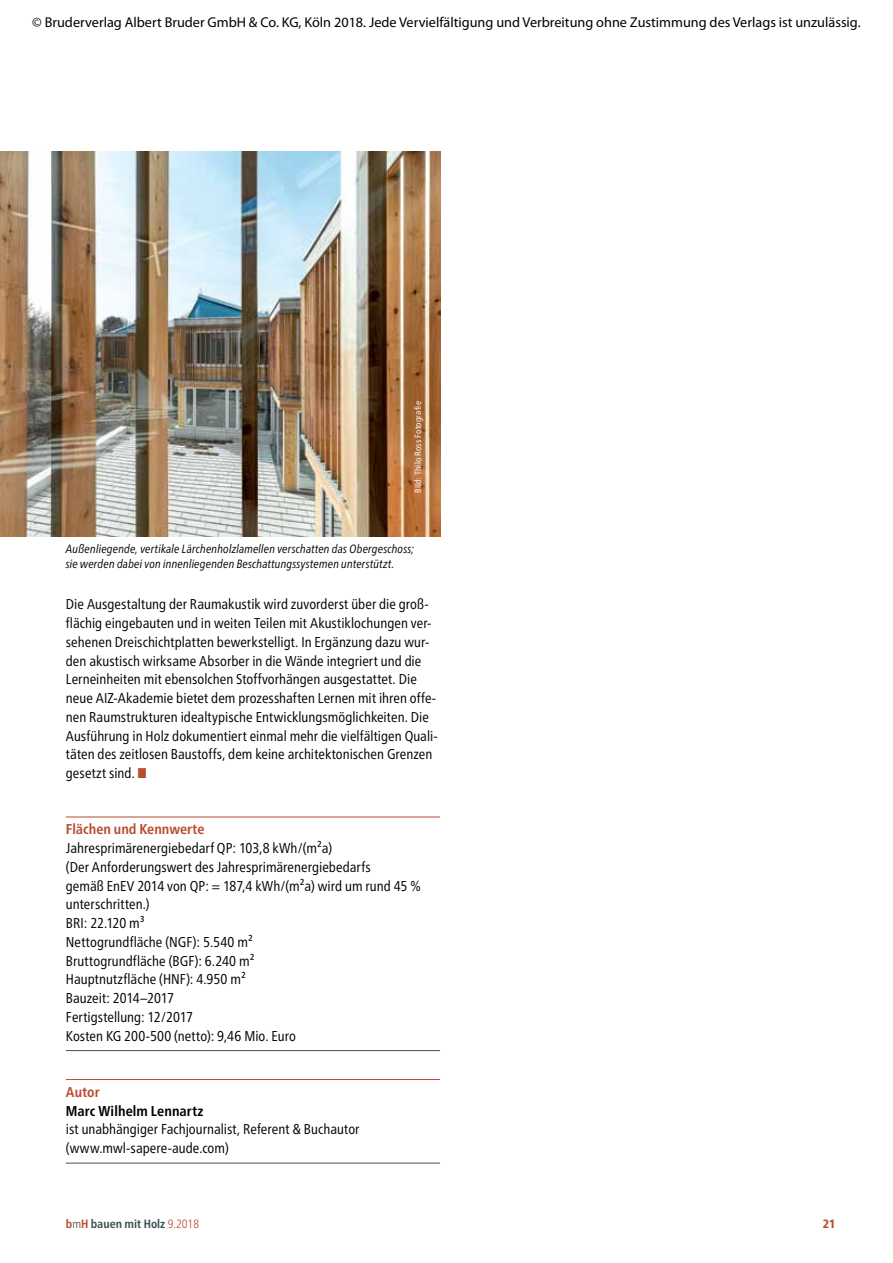
<style>
.page{position:relative;width:893px;height:1263px;background:#fff}
.page>*{position:absolute;margin:0;border:0;box-sizing:border-box;transform-origin:0 0}
.t1{font:condensed 14.25px/18.8px "Frutiger Neue LT Pro";letter-spacing:.005em;color:#000}
.t2{font:14.25px "Myriad Pro";color:#000}
.t3{font:700 condensed 14.25px "Frutiger Neue LT Pro";color:#b94d30}
.t4{font:700 condensed 14.25px "Frutiger Neue LT Pro";letter-spacing:.005em;color:#000}
.t5{font:italic condensed 12px/15px "Frutiger Neue LT Pro";letter-spacing:.015em;color:#000}
.t6{font:700 condensed 12px "Frutiger Neue LT Pro";color:#3e5052}
.t7{font:800 condensed 12px "Frutiger Neue LT Pro";color:#b94d30}
.t8{font:condensed 9px "Frutiger Neue LT Pro";letter-spacing:.02em;color:#fff}
.s1{color:#b94d30}
.s2{font-weight:300}
.s3{font-weight:300;color:#b94d30}
</style>
<div class="page">
<img style="left:0;top:152px;width:440px;height:384px">
<hr style="left:66px;top:1079px;width:374px;height:1px;background:#b94d30">
<hr style="left:66px;top:1163px;width:374px;height:1px;background:#3e5052">
<hr style="left:66px;top:817px;width:374px;height:1px;background:#b94d30">
<hr style="left:66px;top:1050px;width:374px;height:1px;background:#3e5052">
<p class="t2" style="left:32px;top:13px;width:830px">© Bruderverlag Albert Bruder GmbH &amp; Co. KG, Köln 2018. Jede Vervielfältigung und Verbreitung ohne Zustimmung des Verlags ist unzulässig.</p>
<p class="t8" style="left:413px;top:493px;width:93px;rotate:-90deg">Bild: Thilo Ross Fotografie</p>
<p class="t5" style="left:66px;top:541px;width:350px">Außenliegende, vertikale Lärchenholzlamellen verschatten das Obergeschoss; sie werden dabei von innenliegenden Beschattungssystemen unterstützt.</p>
<p class="t1" style="left:66px;top:595px;width:373px">Die Ausgestaltung der Raumakustik wird zuvorderst über die groß&shy;flächig eingebauten und in weiten Teilen mit Akustiklochungen ver&shy;sehenen Dreischichtplatten bewerkstelligt. In Ergänzung dazu wur&shy;den akustisch wirksame Absorber in die Wände integriert und die Lerneinheiten mit ebensolchen Stoffvorhängen ausgestattet. Die neue AIZ-Akademie bietet dem prozesshaften Lernen mit ihren offe&shy;nen Raumstrukturen idealtypische Entwicklungsmöglichkeiten. Die Ausführung in Holz dokumentiert einmal mehr die vielfältigen Quali&shy;täten des zeitlosen Baustoffs, dem keine architektonischen Grenzen gesetzt sind. <span class="s1">■</span></p>
<p class="t3" style="left:66px;top:821px;width:140px">Flächen und Kennwerte</p>
<p class="t1" style="left:66px;top:839px;width:356px">Jahresprimärenergiebedarf QP: 103,8 kWh/(m²a)<br>(Der Anforderungswert des Jahresprimärenergiebedarfs<br>gemäß EnEV 2014 von QP: = 187,4 kWh/(m²a) wird um rund 45 % unterschritten.)<br>BRI: 22.120 m³<br>Nettogrundfläche (NGF): 5.540 m²<br>Bruttogrundfläche (BGF): 6.240 m²<br>Hauptnutzfläche (HNF): 4.950 m²<br>Bauzeit: 2014–2017<br>Fertigstellung: 12/2017<br>Kosten KG 200-500 (netto): 9,46 Mio. Euro</p>
<p class="t3" style="left:66px;top:1083px;width:35px">Autor</p>
<p class="t4" style="left:66px;top:1102px;width:139px">Marc Wilhelm Lennartz</p>
<p class="t1" style="left:66px;top:1120px;width:295px">ist unabhängiger Fachjournalist, Referent &amp; Buchautor (www.mwl-sapere-aude.com)</p>
<p class="t6" style="left:66px;top:1217px;width:135px"><span class="s1">b</span><span class="s2">m</span><span class="s1">H</span> bauen mit Holz <span class="s3">9.2018</span></p>
<p class="t7" style="left:823px;top:1217px;width:14px">21</p>
</div>
